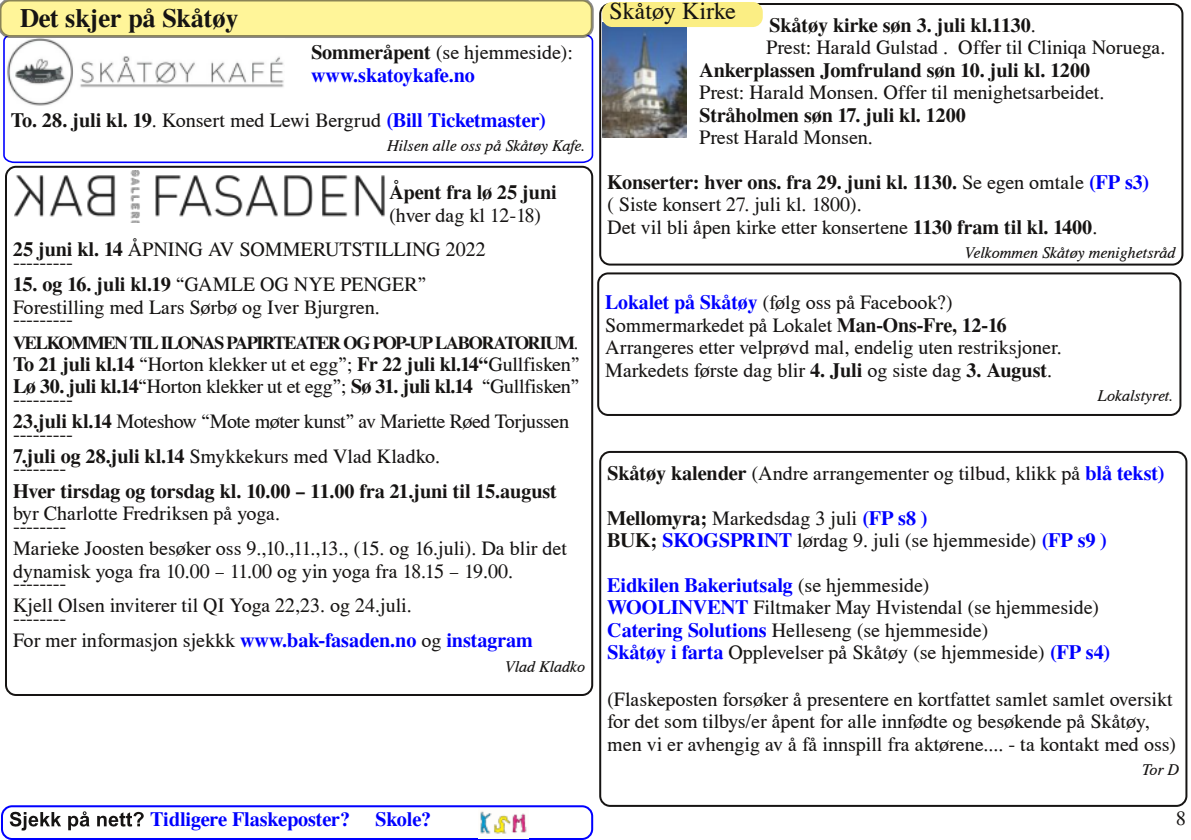
<style>
.page{position:relative;width:1191px;height:840px;background:#fff}
.page>*{position:absolute;margin:0;border:0;box-sizing:border-box;transform-origin:0 0}
.t1{font:500 26px "Nimbus Roman No 9";color:#161413}
.t2{font:24px "Nimbus Roman No 9";color:#161413}
.t3{font:20px/22.4px "Nimbus Roman No 9";color:#161413}
.t4{font:20px/22.4px "Nimbus Roman No 9";letter-spacing:-.02em;color:#161413}
.t5{font:500 20px "Nimbus Roman No 9";color:#161413}
.t6{font:500 20px/22.4px "Nimbus Roman No 9";color:#00f}
.t7{font:500 18px "Nimbus Roman No 9";letter-spacing:-.06em;color:#161413}
.t8{font:italic 16px "Nimbus Roman No 9";color:#161413}
.s1{color:#161413}
.s2{font-weight:400;color:#161413}
.s3{font-weight:500}
.s4{font-weight:500;color:#00f}
.s5{font-weight:400}
</style>
<div class="page">
<div style="left:599px;top:3px;width:584px;height:262px;border:2px solid #161413;border-radius:10px"></div>
<img style="left:602px;top:22px;width:84px;height:115px">
<div style="left:602px;top:2px;width:160px;height:25px;background:#fbee84;border-radius:10px"></div>
<svg style="left:3px;top:38px;width:591px;height:126px"></svg>
<svg style="left:0;top:0;width:594px;height:38px;background:#f0e793"></svg>
<svg style="left:10px;top:811px;width:51px;height:19px"></svg>
<svg style="left:68px;top:811px;width:21px;height:18px"></svg>
<svg style="left:97px;top:811px;width:47px;height:15px"></svg>
<div style="left:1px;top:804px;width:592px;height:35px;border:2px solid #00f;border-radius:10px"></div>
<img style="left:478px;top:807px;width:50px;height:30px">
<div style="left:597px;top:272px;width:584px;height:144px;border:2px solid #161413;border-radius:10px"></div>
<img style="left:6px;top:38px;width:279px;height:68px">
<div style="left:599px;top:450px;width:588px;height:356px;border:2px solid #161413;border-radius:10px"></div>
<div style="left:5px;top:166px;width:588px;height:529px;border:2px solid #161413;border-radius:10px"></div>
<img style="left:14px;top:170px;width:371px;height:52px">
<h1 class="t1" style="left:20px;top:2px;width:220px">Det skjer på Skåtøy</h1>
<p class="t6" style="left:311px;top:41px;width:263px"><span class="s1">Sommeråpent</span> <span class="s2">(se hjemmeside): </span>www.skatoykafe.no</p>
<p class="t3" style="left:11px;top:108px;width:537px"><span class="s3">To. 28. juli kl. 19</span>. Konsert med Lewi Bergrud <span class="s4">(Bill Ticketmaster)</span></p>
<p class="t8" style="left:387px;top:136px;width:200px">Hilsen alle oss på Skåtøy Kafe.</p>
<p class="t5" style="left:389px;top:180px;width:169px">Åpent fra lø 25 juni</p>
<p class="t3" style="left:13px;top:197px;width:530px;line-height:34.8px;text-indent:376px">(hver dag kl 12-18)<br><span class="s3">25 juni kl. 14</span> ÅPNING AV SOMMERUTSTILLING 2022</p>
<p class="t3" style="left:13px;top:250px;width:61px">---------</p>
<p class="t3" style="left:13px;top:272px;width:415px"><span class="s3">15. og 16. juli kl.19</span> “GAMLE OG NYE PENGER”<br>Forestilling med Lars Sørbø og Iver Bjurgren.</p>
<p class="t3" style="left:13px;top:307px;width:61px">---------</p>
<p class="t7" style="left:13px;top:331px;width:566px">VELKOMMEN TIL ILONAS PAPIRTEATER OG POP-UP LABORATORIUM<span class="s5">.</span></p>
<p class="t4" style="left:13px;top:352px;width:568px"><span class="s3">To 21 juli kl.14</span> “Horton klekker ut et egg”; <span class="s3">Fr 22 juli kl.14“</span>Gullfisken”<br><span class="s3">Lø 30. juli kl.14</span>“Horton klekker ut et egg”; <span class="s3">Sø 31. juli kl.14</span> “Gullfisken”</p>
<p class="t4" style="left:13px;top:387px;width:557px">---------<br><span class="s3">23.juli kl.14</span> Moteshow “Mote møter kunst” av Mariette Røed Torjussen</p>
<p class="t3" style="left:13px;top:422px;width:429px">---------<br><span class="s3">7.juli og 28.juli kl.14</span> Smykkekurs med Vlad Kladko.</p>
<p class="t3" style="left:13px;top:456px;width:55px">--------</p>
<p class="t5" style="left:13px;top:478px;width:545px">Hver tirsdag og torsdag kl. 10.00 – 11.00 fra 21.juni til 15.august</p>
<p class="t3" style="left:13px;top:501px;width:268px">byr Charlotte Fredriksen på yoga.</p>
<p class="t3" style="left:13px;top:514px;width:555px">--------<br>Marieke Joosten besøker oss 9.,10.,11.,13., (15. og 16.juli). Da blir det dynamisk yoga fra 10.00 – 11.00 og yin yoga fra 18.15 – 19.00.</p>
<p class="t3" style="left:13px;top:571px;width:400px">--------<br>Kjell Olsen inviterer til QI Yoga 22,23. og 24.juli.</p>
<p class="t3" style="left:13px;top:606px;width:521px">--------<br>For mer informasjon sjekkk <span class="s4">www.bak-fasaden.no</span> og <span class="s4">instagram</span></p>
<p class="t8" style="left:505px;top:656px;width:82px">Vlad Kladko</p>
<p class="t2" style="left:609px;top:-5px;width:128px">Skåtøy Kirke</p>
<p class="t3" style="left:766px;top:13px;width:400px"><span class="s3">Skåtøy kirke søn 3. juli kl.1130</span>.<br>Prest: Harald Gulstad . Offer til Cliniqa Noruega.</p>
<p class="t5" style="left:699px;top:57px;width:392px">Ankerplassen Jomfruland søn 10. juli kl. 1200</p>
<p class="t3" style="left:699px;top:81px;width:407px">Prest: Harald Monsen. Offer til menighetsarbeidet.</p>
<p class="t5" style="left:699px;top:102px;width:268px">Stråholmen søn 17. juli kl. 1200</p>
<p class="t3" style="left:699px;top:125px;width:175px">Prest Harald Monsen.</p>
<p class="t3" style="left:607px;top:170px;width:544px"><span class="s3">Konserter: hver ons. fra 29. juni kl. 1130.</span> Se egen omtale <span class="s4">(FP s3) </span>( Siste konsert 27. juli kl. 1800).<br>Det vil bli åpen kirke etter konsertene <span class="s3">1130 fram til kl. 1400</span>.</p>
<p class="t8" style="left:964px;top:243px;width:212px">Velkommen Skåtøy menighetsråd</p>
<p class="t3" style="left:605px;top:290px;width:458px"><span class="s4">Lokalet på Skåtøy</span> (følg oss på Facebook?)<br>Sommermarkedet på Lokalet <span class="s3">Man-Ons-Fre, 12-16<br></span>Arrangeres etter velprøvd mal, endelig uten restriksjoner.<br>Markedets første dag blir <span class="s3">4. Juli</span> og siste dag <span class="s3">3. August</span>.</p>
<p class="t8" style="left:1098px;top:385px;width:77px">Lokalstyret.</p>
<p class="t3" style="left:607px;top:461px;width:559px"><span class="s3">Skåtøy kalender</span> (Andre arrangementer og tilbud, klikk på <span class="s4">blå tekst)</span></p>
<p class="t3" style="left:607px;top:506px;width:501px"><span class="s3">Mellomyra;</span> Markedsdag 3 juli <span class="s4">(FP s8 )<br></span><span class="s3">BUK;</span> <span class="s4">SKOGSPRINT</span> lørdag 9. juli (se hjemmeside) <span class="s4">(FP s9 )</span></p>
<p class="t3" style="left:607px;top:573px;width:505px"><span class="s4">Eidkilen Bakeriutsalg</span> (se hjemmeside)<br><span class="s4">WOOLINVENT</span> Filtmaker May Hvistendal (se hjemmeside)<br><span class="s4">Catering Solutions</span> Helleseng (se hjemmeside)<br><span class="s4">Skåtøy i farta</span> Opplevelser på Skåtøy (se hjemmeside) <span class="s4">(FP s4)</span></p>
<p class="t3" style="left:607px;top:687px;width:570px">(Flaskeposten forsøker å presentere en kortfattet samlet samlet oversikt for det som tilbys/er åpent for alle innfødte og besøkende på Skåtøy, men vi er avhengig av å få innspill fra aktørene.... - ta kontakt med oss)</p>
<p class="t8" style="left:1141px;top:759px;width:39px">Tor D</p>
<p class="t6" style="left:150px;top:807px;width:201px">Tidligere Flaskeposter?</p>
<p class="t6" style="left:375px;top:807px;width:58px">Skole?</p>
<p class="t3" style="left:1175px;top:805px;width:11px">8</p>
</div>
